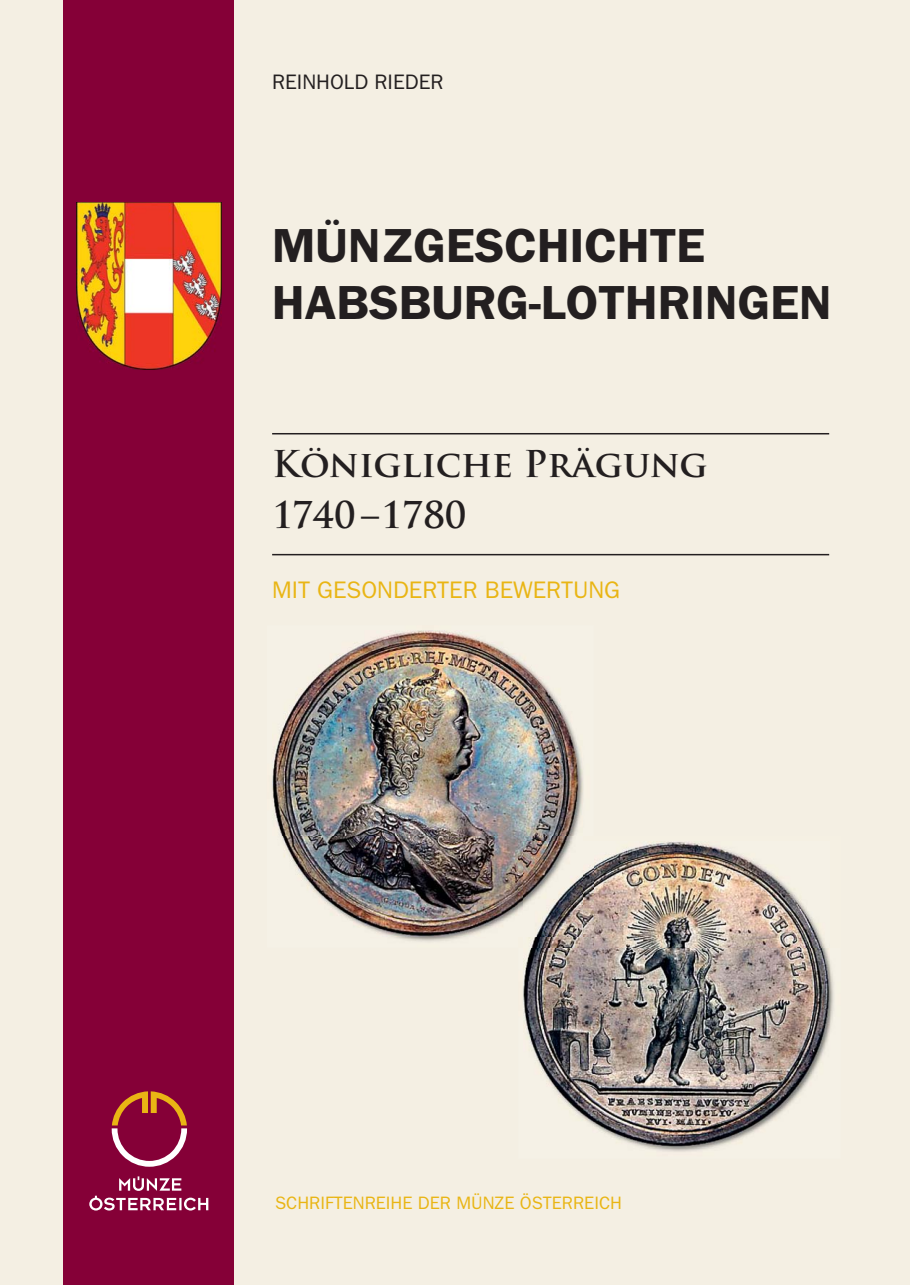
<style>
.page{position:relative;width:910px;height:1285px;background:#fff}
.page>*{position:absolute;margin:0;border:0;box-sizing:border-box;transform-origin:0 0}
.t1{font:600 48px/57.6px "ITC Franklin Gothic Std";color:#231f20}
.t2{font:700 36px/51.3px "Trajan Pro";color:#231f20}
.t3{font:24px "ITC Franklin Gothic Std";color:#e9b514}
.t4{font:21px "ITC Franklin Gothic Std";color:#231f20}
.t5{font:18px "ITC Franklin Gothic Std";color:#e9b514}
</style>
<div class="page">
<div style="left:0;top:0;width:910px;height:1284px;background:#f4efe3"></div>
<hr style="left:272px;top:433px;width:557px;height:1px;background:#231f20">
<hr style="left:272px;top:554px;width:557px;height:1px;background:#231f20">
<img style="left:272px;top:630px;width:311px;height:206px">
<img style="left:282px;top:836px;width:236px;height:100px">
<img style="left:523px;top:959px;width:311px;height:193px">
<img style="left:594px;top:842px;width:231px;height:105px">
<img style="left:518px;top:836px;width:55px;height:5px">
<img style="left:518px;top:841px;width:6px;height:70px">
<img style="left:524px;top:947px;width:305px;height:199px">
<img style="left:524px;top:841px;width:70px;height:106px">
<div style="left:64px;top:0;width:170px;height:1284px;background:#850037"></div>
<img style="left:77px;top:202px;width:144px;height:167px">
<svg style="left:112px;top:1091px;width:75px;height:75px"></svg>
<svg style="left:89px;top:1176px;width:119px;height:34px"></svg>
<p class="t4" style="left:272px;top:69px;width:173px">REINHOLD RIEDER</p>
<p class="t1" style="left:272px;top:216px;width:561px">MÜNZGESCHICHTE<br>HABSBURG-LOTHRINGEN</p>
<p class="t2" style="left:272px;top:439px;width:437px">Königliche Prägung<br>1740 –1780</p>
<p class="t3" style="left:272px;top:575px;width:349px">MIT GESONDERTER BEWERTUNG</p>
<p class="t5" style="left:275px;top:1191px;width:349px">SCHRIFTENREIHE DER MÜNZE ÖSTERREICH</p>
</div>
